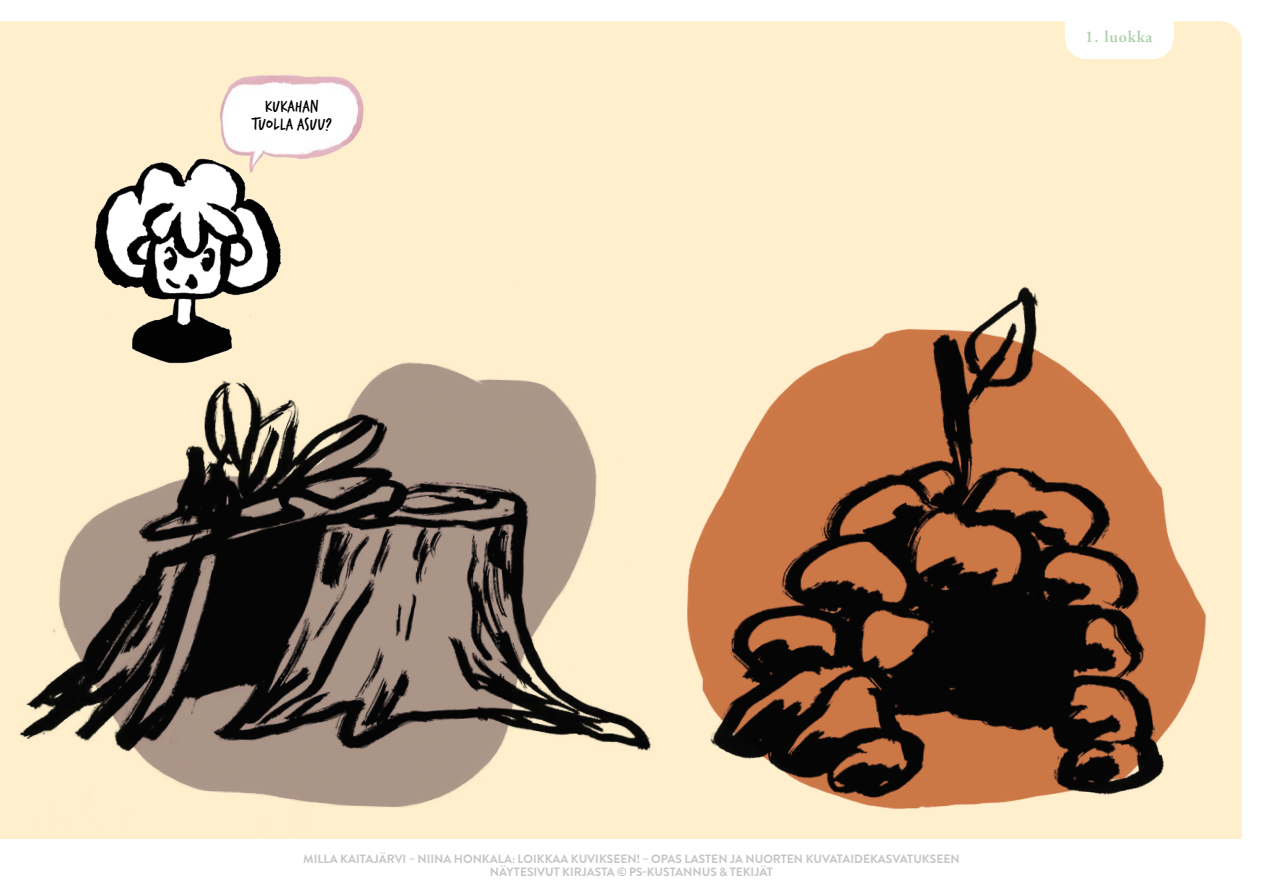
<style>
.page{position:relative;width:1263px;height:893px;background:#fff}
.page>*{position:absolute;margin:0;border:0;box-sizing:border-box;transform-origin:0 0}
.t1{font:18px/18px "Verveine";color:#000;text-align:center}
.t2{font:600 16.5px "Adobe Garamond Pro";letter-spacing:.05em;color:#acd1ac}
.t3{font:700 12px/13.5px "Brandon Grotesque";color:#c5c5c5;text-align:center}
</style>
<div class="page">
<div style="left:0;top:21px;width:1242px;height:818px;background:#ffefcc"></div>
<div style="left:1065px;top:0;width:109px;height:59px;background:#fff;border-radius:21px"></div>
<img style="left:13px;top:234px;width:1216px;height:605px">
<img style="left:94px;top:157px;width:186px;height:209px">
<img style="left:211px;top:62px;width:163px;height:119px">
<p class="t1" style="left:251px;top:97px;width:82px">KUKAHAN<br>TUOLLA ASUU?</p>
<p class="t2" style="left:1085px;top:27px;width:69px">1. luokka</p>
<p class="t3" style="left:303px;top:852px;width:658px">MILLA KAITAJÄRVI – NIINA HONKALA: LOIKKAA KUVIKSEEN! – OPAS LASTEN JA NUORTEN KUVATAIDEKASVATUKSEEN<br>NÄYTESIVUT KIRJASTA © PS-KUSTANNUS &amp; TEKIJÄT</p>
</div>
